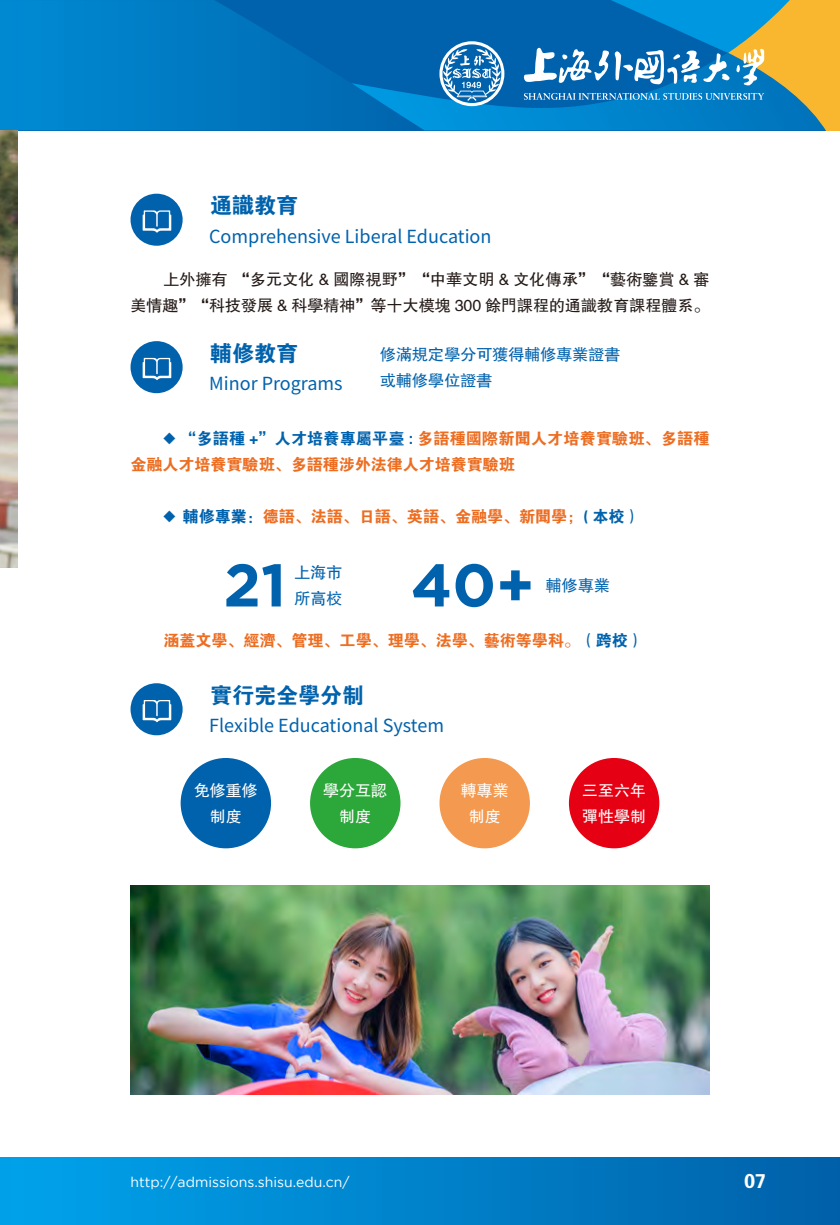
<style>
.page{position:relative;width:840px;height:1225px;background:#fff}
.page>*{position:absolute;margin:0;border:0;box-sizing:border-box;transform-origin:0 0}
.数字{font:700 60px "Gotham";color:#0062ad}
.t1{font:22px "FZDHTFW GB1 0";color:#0062ad}
.t2{font:20px "FZDHTJW GB1 0";color:#fff}
.t3{font:18px "Source Han Sans CN";color:#0062ad}
.t4{font:16px/26px "FZDHTFW GB1 0";color:#ed6d21}
.t5{font:16px/26px "FZHTFW GB1 0";color:#231916;text-align:right}
.t6{font:16px "FZHTFW GB1 0";color:#0062ad}
.t7{font:16px "FZHTFW GB1 0";color:#fff}
.t8{font:14px "Gotham";color:#fff}
.s1{font-family:"Source Han Sans CN";font-weight:700;font-size:12px;color:#0062ad}
.s2{color:#0062ad}
.s3{font-family:"FZDHTJW GB1 0";color:#0062ad}
.s4{font-family:"FZDHTJW GB1 0"}
</style>
<div class="page">
<div style="left:0;top:1157px;width:17px;height:68px;background:#00a0e9"></div>
<div style="left:17px;top:1157px;width:822px;height:68px;background:linear-gradient(to right,#00a3eb,#0060a9)"></div>
<div style="left:0;top:0;width:17px;height:130px;background:#0089d1"></div>
<svg style="left:17px;top:0;width:314px;height:130px;background:#007ac2"></svg>
<svg style="left:331px;top:0;width:508px;height:130px;background:#2f82ae"></svg>
<img style="left:0;top:130px;width:17px;height:437px">
<div style="left:130px;top:194px;width:52px;height:52px;background:#0062ad;border-radius:50%"></div>
<svg style="left:142px;top:210px;width:29px;height:23px"></svg>
<div style="left:180px;top:758px;width:91px;height:90px;background:#0062ad;border-radius:50%"></div>
<div style="left:310px;top:758px;width:90px;height:90px;background:#2ba839;border-radius:50%"></div>
<div style="left:439px;top:758px;width:90px;height:90px;background:#f39a50;border-radius:50%"></div>
<div style="left:568px;top:758px;width:91px;height:90px;background:#e60013;border-radius:50%"></div>
<div style="left:130px;top:683px;width:52px;height:52px;background:#0062ad;border-radius:50%"></div>
<svg style="left:142px;top:700px;width:29px;height:22px"></svg>
<div style="left:130px;top:341px;width:52px;height:52px;background:#0062ad;border-radius:50%"></div>
<svg style="left:142px;top:358px;width:29px;height:22px"></svg>
<img style="left:130px;top:885px;width:579px;height:209px">
<p class="t1" style="left:210px;top:194px;width:89px">通识教育</p>
<p class="t3" style="left:209px;top:226px;width:284px">Comprehensive Liberal Education</p>
<p class="t5" style="left:130px;top:267px;width:580px">上外拥有 “多元文化 &amp; 国际视野”“中华文明 &amp; 文化传承”“艺术鉴赏 &amp; 审<br>美情趣”“科技发展 &amp; 科学精神”等十大模块 300 余门课程的通识教育课程体系。</p>
<p class="t1" style="left:210px;top:341px;width:89px">辅修教育</p>
<p class="t3" style="left:209px;top:373px;width:135px">Minor Programs</p>
<p class="t6" style="left:380px;top:345px;width:241px">修满规定学分可获得辅修专业证书</p>
<p class="t6" style="left:380px;top:371px;width:113px">或辅修学位证书</p>
<p class="t4" style="left:130px;top:426px;width:580px;text-indent:33px"><span class="s1">◆</span> <span class="s2">“多语种 +”人才培养专属平台</span> <span class="s3">:</span> 多语种国际新闻人才培养实验班、多语种金融人才培养实验班、多语种涉外法律人才培养实验班</p>
<p class="t4" style="left:163px;top:504px;width:478px"><span class="s1">◆</span> <span class="s2">辅修专业</span><span class="s3">：</span>德语、法语、日语、英语、金融学、新闻学<span class="s4">；</span><span class="s3">(</span> <span class="s2">本校</span><span class="s3">）</span></p>
<p class="数字" style="left:223px;top:550px;width:64px">21</p>
<p class="数字" style="left:410px;top:550px;width:125px">40+</p>
<p class="t6" style="left:294px;top:564px;width:49px">上海市</p>
<p class="t6" style="left:294px;top:590px;width:49px">所高校</p>
<p class="t6" style="left:545px;top:577px;width:65px">辅修专业</p>
<p class="t4" style="left:163px;top:628px;width:481px">涵盖文学、经济、管理、工学、理学、法学、艺术等学科<span class="s4">。</span><span class="s3">（</span><span class="s2">跨校</span><span class="s3">）</span></p>
<p class="t1" style="left:210px;top:683px;width:155px">实行完全学分制</p>
<p class="t3" style="left:209px;top:715px;width:236px">Flexible Educational System</p>
<p class="t7" style="left:194px;top:781px;width:65px">免修重修</p>
<p class="t7" style="left:210px;top:807px;width:33px">制度</p>
<p class="t7" style="left:323px;top:781px;width:65px">学分互认</p>
<p class="t7" style="left:339px;top:807px;width:33px">制度</p>
<p class="t7" style="left:460px;top:781px;width:49px">转专业</p>
<p class="t7" style="left:468px;top:807px;width:33px">制度</p>
<p class="t7" style="left:581px;top:781px;width:65px">三至六年</p>
<p class="t7" style="left:581px;top:807px;width:65px">弹性学制</p>
<p class="t8" style="left:130px;top:1174px;width:220px">http://admissions.shisu.edu.cn/</p>
<p class="t2" style="left:743px;top:1169px;width:24px">07</p>
</div>
